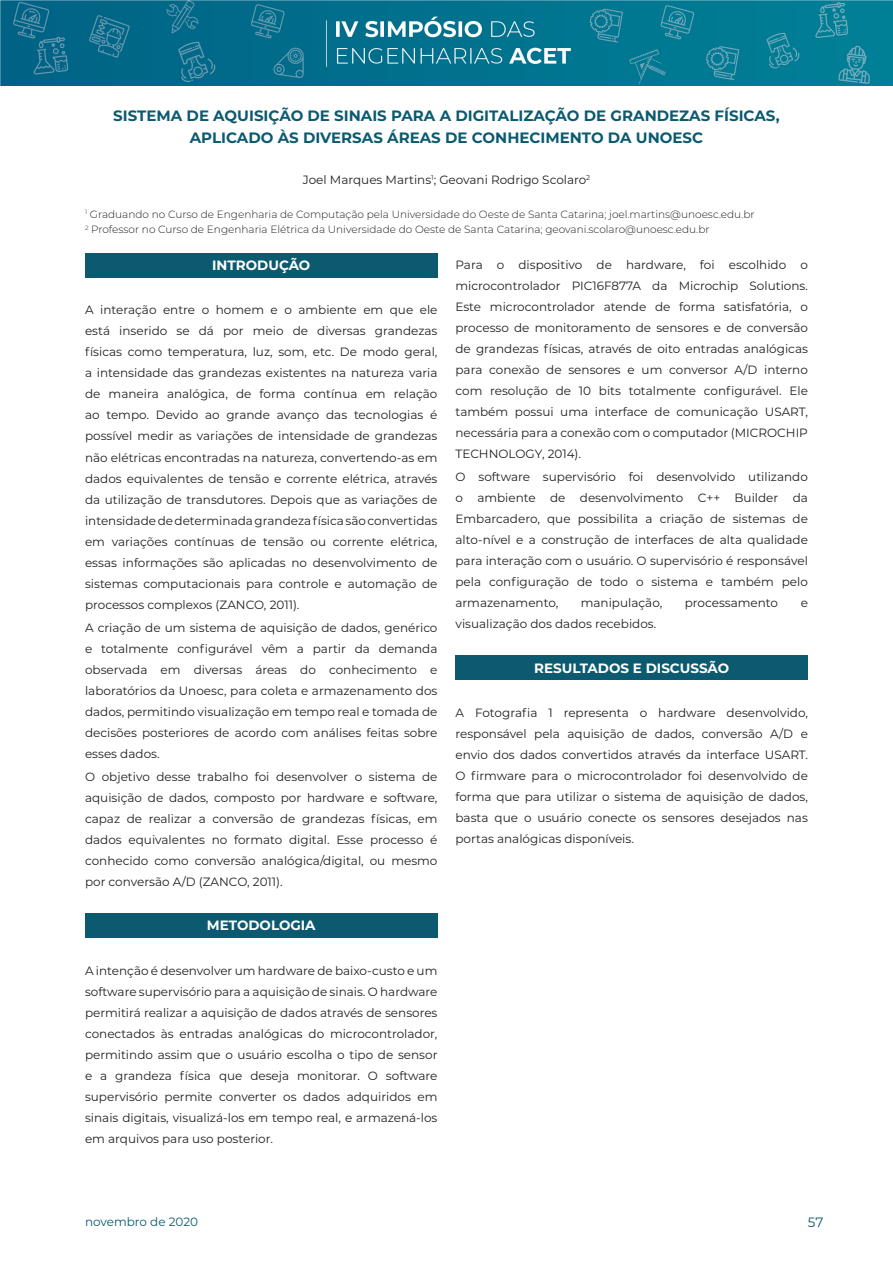
<style>
.page{position:relative;width:893px;height:1263px;background:#fff}
.page>*{position:absolute;margin:0;border:0;box-sizing:border-box;transform-origin:0 0}
.Título_artigos{font:700 15px/22.5px "Montserrat";color:#0b5a6f;text-align:center}
.títulos_1{font:700 13.5px "Montserrat";color:#fff}
.t1{font:13.5px "Montserrat";color:#0b5a6f}
.texto_-_sem_parágraf{font:12px/21px "Montserrat";color:#231f20;text-align:justify}
.autores{font:12px "Montserrat";color:#231f20}
.t2{font:12px "Montserrat";color:#0b5a6f}
.notas_autores{font:300 10.5px "Montserrat";color:#231f20}
</style>
<div class="page">
<img style="left:0;top:0;width:893px;height:86px">
<div style="left:85px;top:253px;width:352px;height:25px;background:#0b5a6f"></div>
<div style="left:85px;top:913px;width:352px;height:25px;background:#0b5a6f"></div>
<div style="left:455px;top:655px;width:353px;height:25px;background:#0b5a6f"></div>
<p class="Título_artigos" style="left:113px;top:103px;width:668px">SISTEMA DE AQUISIÇÃO DE SINAIS PARA A DIGITALIZAÇÃO DE GRANDEZAS FÍSICAS,<br>APLICADO ÀS DIVERSAS ÁREAS DE CONHECIMENTO DA UNOESC</p>
<p class="autores" style="left:303px;top:171px;width:289px">Joel Marques Martins<sup>1</sup>; Geovani Rodrigo Scolaro<sup>2</sup></p>
<p class="notas_autores" style="left:85px;top:207px;width:671px"><sup>1</sup> Graduando no Curso de Engenharia de Computação pela Universidade do Oeste de Santa Catarina; joel.martins@unoesc.edu.br</p>
<p class="notas_autores" style="left:85px;top:222px;width:626px"><sup>2</sup> Professor no Curso de Engenharia Elétrica da Universidade do Oeste de Santa Catarina; geovani.scolaro@unoesc.edu.br</p>
<p class="títulos_1" style="left:212px;top:256px;width:100px">INTRODUÇÃO</p>
<p class="texto_-_sem_parágraf" style="left:85px;top:299px;width:354px">A interação entre o homem e o ambiente em que ele está inserido se dá por meio de diversas grandezas físicas como temperatura, luz, som, etc. De modo geral, a intensidade das grandezas existentes na natureza varia de maneira analógica, de forma contínua em relação ao tempo. Devido ao grande avanço das tecnologias é possível medir as variações de intensidade de grandezas não elétricas encontradas na natureza, convertendo-as em dados equivalentes de tensão e corrente elétrica, através da utilização de transdutores. Depois que as variações de intensidade de determinada grandeza física são convertidas em variações contínuas de tensão ou corrente elétrica, essas informações são aplicadas no desenvolvimento de sistemas computacionais para controle e automação de processos complexos (ZANCO, 2011).</p>
<p class="texto_-_sem_parágraf" style="left:85px;top:616px;width:354px">A criação de um sistema de aquisição de dados, genérico e totalmente configurável vêm a partir da demanda observada em diversas áreas do conhecimento e laboratórios da Unoesc, para coleta e armazenamento dos dados, permitindo visualização em tempo real e tomada de decisões posteriores de acordo com análises feitas sobre esses dados.</p>
<p class="texto_-_sem_parágraf" style="left:85px;top:766px;width:354px">O objetivo desse trabalho foi desenvolver o sistema de aquisição de dados, composto por hardware e software, capaz de realizar a conversão de grandezas físicas, em dados equivalentes no formato digital. Esse processo é conhecido como conversão analógica/digital, ou mesmo por conversão A/D (ZANCO, 2011).</p>
<p class="títulos_1" style="left:207px;top:916px;width:110px">METODOLOGIA</p>
<p class="texto_-_sem_parágraf" style="left:85px;top:959px;width:354px">A intenção é desenvolver um hardware de baixo-custo e um software supervisório para a aquisição de sinais. O hardware permitirá realizar a aquisição de dados através de sensores conectados às entradas analógicas do microcontrolador, permitindo assim que o usuário escolha o tipo de sensor e a grandeza física que deseja monitorar. O software supervisório permite converter os dados adquiridos em sinais digitais, visualizá-los em tempo real, e armazená-los em arquivos para uso posterior.</p>
<p class="texto_-_sem_parágraf" style="left:455px;top:254px;width:354px">Para o dispositivo de hardware, foi escolhido o microcontrolador PIC16F877A da Microchip Solutions.<br>Este microcontrolador atende de forma satisfatória, o processo de monitoramento de sensores e de conversão de grandezas físicas, através de oito entradas analógicas para conexão de sensores e um conversor A/D interno com resolução de 10 bits totalmente configurável. Ele também possui uma interface de comunicação USART, necessária para a conexão com o computador (MICROCHIP TECHNOLOGY, 2014).</p>
<p class="texto_-_sem_parágraf" style="left:455px;top:466px;width:354px">O software supervisório foi desenvolvido utilizando o ambiente de desenvolvimento C++ Builder da Embarcadero, que possibilita a criação de sistemas de alto-nível e a construção de interfaces de alta qualidade para interação com o usuário. O supervisório é responsável pela configuração de todo o sistema e também pelo armazenamento,</p>
<p class="texto_-_sem_parágraf" style="left:581px;top:592px;width:83px">manipulação,</p>
<p class="texto_-_sem_parágraf" style="left:685px;top:592px;width:95px">processamento</p>
<p class="texto_-_sem_parágraf" style="left:801px;top:592px;width:9px">e</p>
<p class="texto_-_sem_parágraf" style="left:455px;top:613px;width:202px">visualização dos dados recebidos.</p>
<p class="títulos_1" style="left:534px;top:658px;width:197px">RESULTADOS E DISCUSSÃO</p>
<p class="texto_-_sem_parágraf" style="left:455px;top:702px;width:354px">A Fotografia 1 representa o hardware desenvolvido, responsável pela aquisição de dados, conversão A/D e envio dos dados convertidos através da interface USART.<br>O firmware para o microcontrolador foi desenvolvido de forma que para utilizar o sistema de aquisição de dados, basta que o usuário conecte os sensores desejados nas portas analógicas disponíveis.</p>
<p class="t2" style="left:85px;top:1214px;width:115px">novembro de 2020</p>
<p class="t1" style="left:808px;top:1213px;width:17px">57</p>
</div>
